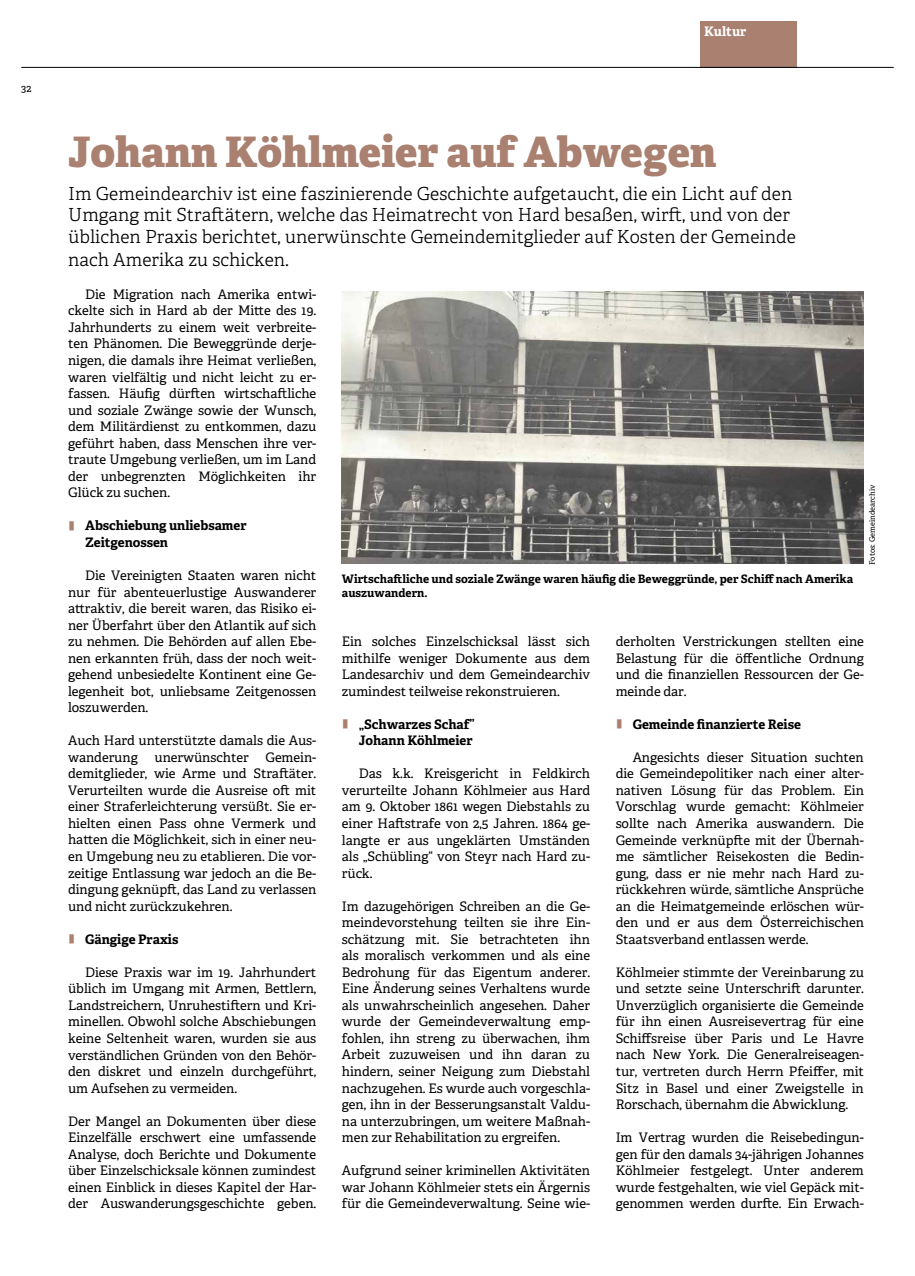
<style>
.page{position:relative;width:915px;height:1276px;background:#fff}
.page>*{position:absolute;margin:0;border:0;box-sizing:border-box;transform-origin:0 0}
.t1{font:800 42px "Adelle";color:#aa8070}
.t2{font:300 18px/22px "Adelle";color:#000}
.t3{font:13.2px/16.5px "Adelle";letter-spacing:-.005em;color:#000;text-align:justify}
.t4{font:700 13.2px/16.5px "Adelle";letter-spacing:-.005em;color:#000}
.t5{font:700 13.2px "Adelle";color:#fff}
.t6{font:700 11.7px/13.5px "Adelle";color:#000}
.t7{font:10.5px "Adelle";color:#000}
.t8{font:7.5px "Adelle";color:#000}
.s1{font-weight:800;font-size:10.2px;color:#aa8070}
</style>
<div class="page">
<div style="left:699px;top:21px;width:97px;height:47px;background:#aa8070"></div>
<hr style="left:21px;top:67px;width:872px;height:1px;background:#000">
<img style="left:342px;top:291px;width:521px;height:272px">
<p class="t7" style="left:21px;top:82px;width:12px">32</p>
<p class="t5" style="left:703px;top:23px;width:44px">Kultur</p>
<h1 class="t1" style="left:68px;top:124px;width:649px">Johann Köhlmeier auf Abwegen</h1>
<p class="t2" style="left:68px;top:183px;width:729px">Im Gemeindearchiv ist eine faszinierende Geschichte aufgetaucht, die ein Licht auf den Umgang mit Straftätern, welche das Heimatrecht von Hard besaßen, wirft, und von der üblichen Praxis berichtet, unerwünschte Gemeindemitglieder auf Kosten der Gemeinde nach Amerika zu schicken.</p>
<p class="t3" style="left:68px;top:286px;width:250px;text-indent:17px">Die Migration nach Amerika entwi&shy;ckelte sich in Hard ab der Mitte des 19.<br>Jahrhunderts zu einem weit verbreite&shy;ten Phänomen. Die Beweggründe derje&shy;nigen, die damals ihre Heimat verließen, waren vielfältig und nicht leicht zu er&shy;fassen. Häufig dürften wirtschaftliche und soziale Zwänge sowie der Wunsch, dem Militärdienst zu entkommen, dazu geführt haben, dass Menschen ihre ver&shy;traute Umgebung verließen, um im Land der unbegrenzten Möglichkeiten ihr Glück zu suchen.</p>
<p class="t4" style="left:85px;top:517px;width:163px;text-indent:-17px"><span class="s1">|</span> Abschiebung unliebsamer<br>Zeitgenossen</p>
<p class="t3" style="left:68px;top:567px;width:250px;text-indent:17px">Die Vereinigten Staaten waren nicht nur für abenteuerlustige Auswanderer attraktiv, die bereit waren, das Risiko ei&shy;ner Überfahrt über den Atlantik auf sich zu nehmen. Die Behörden auf allen Ebe&shy;nen erkannten früh, dass der noch weit&shy;gehend unbesiedelte Kontinent eine Ge&shy;legenheit bot, unliebsame Zeitgenossen loszuwerden.</p>
<p class="t3" style="left:68px;top:732px;width:250px">Auch Hard unterstützte damals die Aus&shy;wanderung</p>
<p class="t8" style="left:867px;top:565px;width:82px;rotate:-90deg">Fotos: Gemeindearchiv</p>
<p class="t6" style="left:342px;top:572px;width:513px">Wirtschaftliche und soziale Zwänge waren häufig die Beweggründe, per Schiff nach Amerika auszuwandern.</p>
<p class="t3" style="left:342px;top:633px;width:250px">Ein solches Einzelschicksal lässt sich mithilfe weniger Dokumente aus dem Landesarchiv und dem Gemeindearchiv zumindest teilweise rekonstruieren.</p>
<p class="t4" style="left:342px;top:716px;width:134px;text-align:right"><span class="s1">|</span> „Schwarzes Schaf”<br>Johann Köhlmeier</p>
<p class="t3" style="left:342px;top:765px;width:250px;text-indent:17px">Das k.k. Kreisgericht in Feldkirch verurteilte Johann Köhlmeier aus Hard am 9. Oktober 1861 wegen Diebstahls zu einer Haftstrafe von 2,5 Jahren. 1864 ge&shy;langte er aus ungeklärten Umständen als „Schübling“ von Steyr nach Hard zu&shy;rück.</p>
<p class="t3" style="left:342px;top:898px;width:250px">Im dazugehörigen Schreiben an die Ge&shy;meindevorstehung teilten sie ihre Ein&shy;schätzung mit. Sie betrachteten ihn als moralisch verkommen und als eine Bedrohung für das Eigentum anderer.<br>Eine Änderung seines Verhaltens wurde als unwahrscheinlich angesehen. Daher wurde der Gemeindeverwaltung emp&shy;fohlen, ihn streng zu überwachen, ihm Arbeit zuzuweisen und ihn daran zu hindern, seiner Neigung zum Diebstahl nachzugehen. Es wurde auch vorgeschla&shy;gen, ihn in der Besserungsanstalt Valdu&shy;na unterzubringen, um weitere Maßnah&shy;men zur Rehabilitation zu ergreifen.</p>
<p class="t3" style="left:342px;top:1162px;width:250px">Aufgrund seiner kriminellen Aktivitäten war Johann Köhlmeier stets ein Ärgernis für die Gemeindeverwaltung. Seine wie-</p>
<p class="t3" style="left:615px;top:633px;width:250px">derholten Verstrickungen stellten eine Belastung für die öffentliche Ordnung und die finanziellen Ressourcen der Ge&shy;meinde dar.</p>
<p class="t4" style="left:615px;top:716px;width:187px"><span class="s1">|</span> Gemeinde finanzierte Reise</p>
<p class="t3" style="left:615px;top:749px;width:250px;text-indent:17px">Angesichts dieser Situation suchten die Gemeindepolitiker nach einer alter&shy;nativen Lösung für das Problem. Ein Vorschlag wurde gemacht: Köhlmeier sollte nach Amerika auswandern. Die Gemeinde verknüpfte mit der Übernah&shy;me sämtlicher Reisekosten die Bedin&shy;gung, dass er nie mehr nach Hard zu&shy;rückkehren würde, sämtliche Ansprüche an die Heimatgemeinde erlöschen wür&shy;den und er aus dem Österreichischen Staatsverband entlassen werde.</p>
<p class="t3" style="left:615px;top:964px;width:250px">Köhlmeier stimmte der Vereinbarung zu und setzte seine Unterschrift darunter.<br>Unverzüglich organisierte die Gemeinde für ihn einen Ausreisevertrag für eine Schiffsreise über Paris und Le Havre nach New York. Die Generalreiseagen&shy;tur, vertreten durch Herrn Pfeiffer, mit Sitz in Basel und einer Zweigstelle in Rorschach, übernahm die Abwicklung.</p>
<p class="t3" style="left:615px;top:1129px;width:250px">Im Vertrag wurden die Reisebedingun&shy;gen für den damals 34-jährigen Johannes Köhlmeier festgelegt. Unter anderem wurde festgehalten, wie viel Gepäck mit&shy;genommen werden durfte. Ein Erwach-</p>
<p class="t3" style="left:154px;top:749px;width:96px">unerwünschter</p>
<p class="t3" style="left:68px;top:749px;width:250px;text-indent:197px">Gemein&shy;demitglieder, wie Arme und Straftäter.<br>Verurteilten wurde die Ausreise oft mit einer Straferleichterung versüßt. Sie er&shy;hielten einen Pass ohne Vermerk und hatten die Möglichkeit, sich in einer neu&shy;en Umgebung neu zu etablieren. Die vor&shy;zeitige Entlassung war jedoch an die Be&shy;dingung geknüpft, das Land zu verlassen und nicht zurückzukehren.</p>
<p class="t4" style="left:68px;top:931px;width:112px"><span class="s1">|</span> Gängige Praxis</p>
<p class="t3" style="left:68px;top:964px;width:250px;text-indent:17px">Diese Praxis war im 19. Jahrhundert üblich im Umgang mit Armen, Bettlern, Landstreichern, Unruhestiftern und Kri&shy;minellen. Obwohl solche Abschiebungen keine Seltenheit waren, wurden sie aus verständlichen Gründen von den Behör&shy;den diskret und einzeln durchgeführt, um Aufsehen zu vermeiden.</p>
<p class="t3" style="left:68px;top:1113px;width:250px">Der Mangel an Dokumenten über diese Einzelfälle erschwert eine umfassende Analyse, doch Berichte und Dokumente über Einzelschicksale können zumindest einen Einblick in dieses Kapitel der Har&shy;der Auswanderungsgeschichte geben.</p>
</div>
